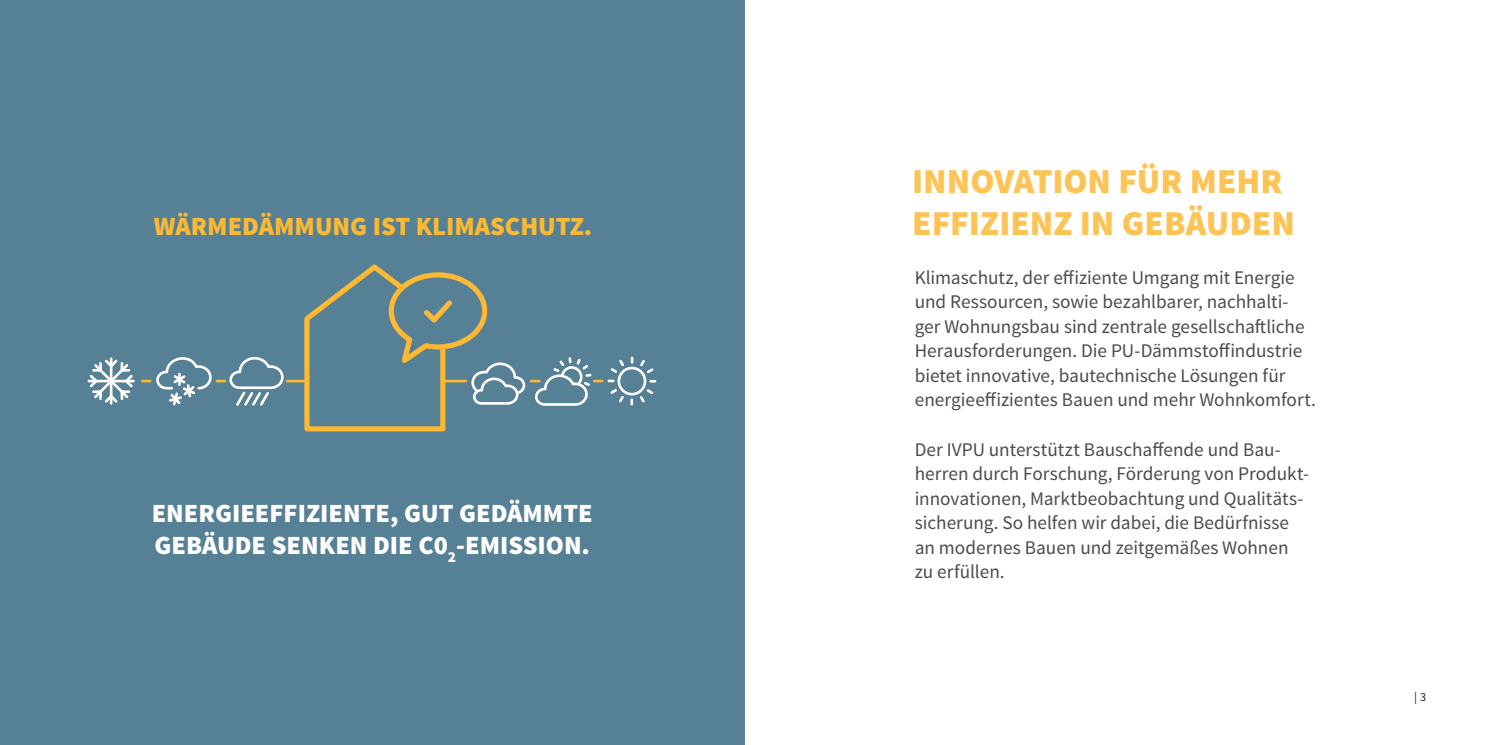
<style>
.page{position:relative;width:1489px;height:745px;background:#fff}
.page>*{position:absolute;margin:0;border:0;box-sizing:border-box;transform-origin:0 0}
.HLs_20Pt{font:900 35px/42px "Source Sans Pro";color:#fdc355}
.t1{font:900 26.25px/31.5px "Source Sans Pro";color:#fff}
.t2{font:900 26.25px "Source Sans Pro";color:#fdb931}
.Copy_11Pt{font:19.25px/24.5px "Source Sans Pro";color:#4b4c4d}
.t3{font:12.25px "Source Sans Pro";color:#231f20}
</style>
<div class="page">
<div style="left:0;top:0;width:744px;height:744px;background:#568096"></div>
<hr style="left:287px;top:379px;width:20px;height:3px;background:#fdb931">
<svg style="left:608px;top:357px;width:47px;height:47px"></svg>
<svg style="left:142px;top:356px;width:142px;height:50px"></svg>
<svg style="left:302px;top:264px;width:300px;height:168px"></svg>
<svg style="left:87px;top:357px;width:48px;height:48px"></svg>
<p class="t2" style="left:154px;top:209px;width:440px">WÄRMEDÄMMUNG IST KLIMASCHUTZ.</p>
<p class="t1" style="left:152px;top:498px;width:442px">ENERGIEEFFIZIENTE, GUT GEDÄMMTE<br>GEBÄUDE SENKEN DIE C0<sub>2</sub>-EMISSION.</p>
<p class="HLs_20Pt" style="left:912px;top:161px;width:384px">INNOVATION FÜR MEHR<br>EFFIZIENZ IN GEBÄUDEN</p>
<p class="Copy_11Pt" style="left:914px;top:265px;width:403px">Klimaschutz, der effiziente Umgang mit Energie und Ressourcen, sowie bezahlbarer, nachhalti&shy;ger Wohnungsbau sind zentrale gesellschaftliche Herausforderungen. Die PU-Dämmstoffindustrie bietet innovative, bautechnische Lösungen für energieeffizientes Bauen und mehr Wohnkomfort.</p>
<p class="Copy_11Pt" style="left:914px;top:437px;width:396px">Der IVPU unterstützt Bauschaffende und Bau&shy;herren durch Forschung, Förderung von Produkt&shy;innovationen, Marktbeobachtung und Qualitäts&shy;sicherung. So helfen wir dabei, die Bedürfnisse an modernes Bauen und zeitgemäßes Wohnen zu erfüllen.</p>
<p class="t3" style="left:1414px;top:688px;width:13px">|3</p>
</div>
